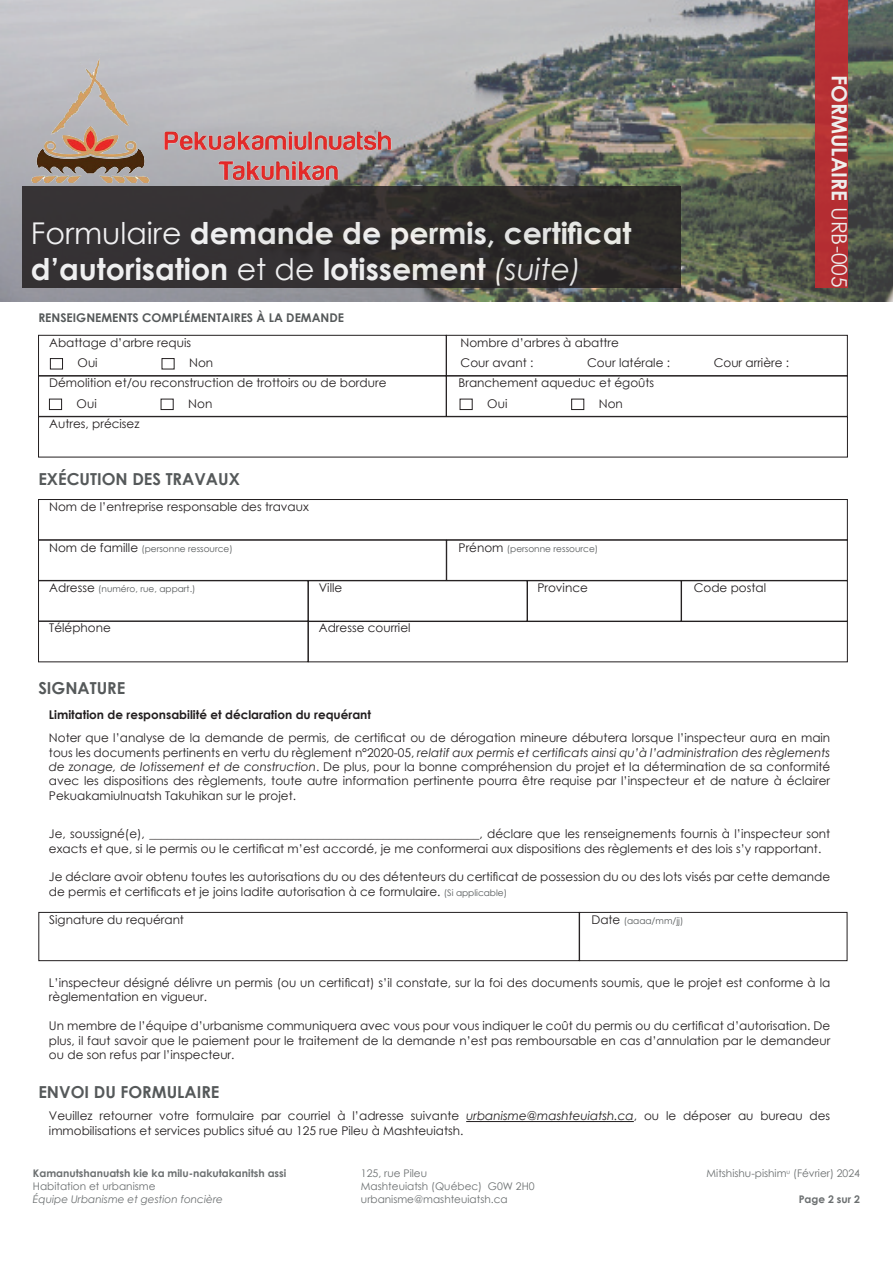
<style>
.page{position:relative;width:893px;height:1263px;background:#fff}
.page>*{position:absolute;margin:0;border:0;box-sizing:border-box;transform-origin:0 0}
.t1{font:700 30px/36px "Century Gothic";color:#fff}
.t2{font:700 21px "Century Gothic";color:#fff}
.t3{font:700 16.5px "Century Gothic";color:#55595a}
.t4{font:12px/14.4px "Century Gothic";color:#231f20}
.t5{font:700 12px "Century Gothic";color:#231f20}
.t6{font:700 12px "Century Gothic";color:#55595a}
.t7{font:10.5px/12.6px "Century Gothic";color:#6b6f70}
.t8{font:700 10.5px "Century Gothic";color:#6b6f70}
.t9{font:italic 10.5px "Century Gothic";color:#6b6f70}
.t10{font:9px "Century Gothic";color:#55595a}
.s1{font-weight:400}
.s2{font-weight:400;font-style:italic}
.s3{font-size:12px;color:#231f20}
.s4{font-style:italic}
.s5{font-size:9px;color:#55595a}
</style>
<div class="page">
<img style="left:1px;top:0;width:892px;height:301px">
<div style="left:22px;top:186px;width:659px;height:101px;background:linear-gradient(to right,#373336,#2b2826)"></div>
<div style="left:815px;top:0;width:32px;height:287px;background:#b63033"></div>
<img style="left:22px;top:54px;width:135px;height:129px">
<img style="left:157px;top:116px;width:242px;height:70px">
<div style="left:39px;top:912px;width:540px;height:49px;border:1px solid #231f20"></div>
<div style="left:579px;top:912px;width:268px;height:49px;border:1px solid #231f20"></div>
<hr style="left:466px;top:1121px;width:168px;height:1px;background:#231f20">
<div style="left:38px;top:499px;width:809px;height:41px;border:1px solid #231f20"></div>
<div style="left:446px;top:540px;width:401px;height:41px;border:1px solid #231f20"></div>
<div style="left:38px;top:540px;width:408px;height:41px;border:1px solid #231f20"></div>
<div style="left:38px;top:621px;width:270px;height:41px;border:1px solid #231f20"></div>
<div style="left:308px;top:621px;width:539px;height:41px;border:1px solid #231f20"></div>
<div style="left:38px;top:376px;width:408px;height:41px;border:1px solid #231f20"></div>
<div style="left:446px;top:376px;width:401px;height:41px;border:1px solid #231f20"></div>
<div style="left:38px;top:335px;width:408px;height:41px;border:1px solid #231f20"></div>
<div style="left:446px;top:335px;width:401px;height:41px;border:1px solid #231f20"></div>
<div style="left:50px;top:358px;width:13px;height:11px;border:1px solid #231f20"></div>
<div style="left:162px;top:358px;width:12px;height:11px;border:1px solid #231f20"></div>
<div style="left:49px;top:399px;width:13px;height:11px;border:1px solid #231f20"></div>
<div style="left:161px;top:399px;width:12px;height:11px;border:1px solid #231f20"></div>
<div style="left:460px;top:399px;width:12px;height:11px;border:1px solid #231f20"></div>
<div style="left:571px;top:399px;width:13px;height:11px;border:1px solid #231f20"></div>
<h1 class="t1" style="left:31px;top:214px;width:602px"><span class="s1">Formulaire</span> demande de permis, certificat d’autorisation <span class="s1">et de</span> lotissement <span class="s2">(suite)</span></h1>
<p class="t6" style="left:38px;top:308px;width:307px">RENSEIGNEMENTS COMPLÉMENTAIRES À LA DEMANDE</p>
<p class="t4" style="left:49px;top:335px;width:143px">Abattage d’arbre requis</p>
<p class="t4" style="left:49px;top:375px;width:339px">Démolition et/ou reconstruction de trottoirs ou de bordure</p>
<p class="t4" style="left:78px;top:356px;width:22px">Oui</p>
<p class="t4" style="left:189px;top:356px;width:26px">Non</p>
<p class="t4" style="left:77px;top:396px;width:22px">Oui</p>
<p class="t4" style="left:188px;top:396px;width:26px">Non</p>
<p class="t4" style="left:49px;top:416px;width:92px">Autres, précisez</p>
<h3 class="t3" style="left:38px;top:467px;width:203px">EXÉCUTION DES TRAVAUX</h3>
<p class="t4" style="left:49px;top:499px;width:261px">Nom de l’entreprise responsable des travaux</p>
<p class="t4" style="left:461px;top:335px;width:160px">Nombre d’arbres à abattre</p>
<p class="t4" style="left:458px;top:375px;width:197px">Branchement aqueduc et égoûts</p>
<p class="t4" style="left:587px;top:356px;width:84px">Cour latérale :</p>
<p class="t4" style="left:714px;top:356px;width:77px">Cour arrière :</p>
<p class="t4" style="left:461px;top:356px;width:74px">Cour avant :</p>
<p class="t4" style="left:487px;top:396px;width:22px">Oui</p>
<p class="t4" style="left:599px;top:396px;width:26px">Non</p>
<p class="t10" style="left:49px;top:542px;width:185px"><span class="s3">Nom de famille</span> (personne ressource)</p>
<p class="t10" style="left:459px;top:542px;width:141px"><span class="s3">Prénom</span> (personne ressource)</p>
<p class="t10" style="left:49px;top:582px;width:148px"><span class="s3">Adresse</span> (numéro, rue, appart.)</p>
<p class="t4" style="left:319px;top:580px;width:25px">Ville</p>
<p class="t4" style="left:694px;top:580px;width:74px">Code postal</p>
<p class="t4" style="left:49px;top:620px;width:63px">Téléphone</p>
<p class="t4" style="left:319px;top:620px;width:93px">Adresse courriel</p>
<p class="t4" style="left:537px;top:580px;width:52px">Province</p>
<h2 class="t2" style="left:855px;top:75px;width:214px;rotate:90deg">FORMULAIRE <span class="s1">URB-005</span></h2>
<h3 class="t3" style="left:38px;top:675px;width:89px">SIGNATURE</h3>
<p class="t4" style="left:49px;top:730px;width:783px;text-align:justify">Noter que l’analyse de la demande de permis, de certificat ou de dérogation mineure débutera lorsque l’inspecteur aura en main tous les documents pertinents en vertu du règlement n°2020-05, <span class="s4">relatif aux permis et certificats ainsi qu’à l’administration des règlements de zonage, de lotissement et de construction</span>. De plus, pour la bonne compréhension du projet et la détermination de sa conformité avec les dispositions des règlements, toute autre information pertinente pourra être requise par l’inspecteur et de nature à éclairer Pekuakamiulnuatsh Takuhikan sur le projet.</p>
<p class="t4" style="left:49px;top:826px;width:783px">Je, soussigné(e), _______________________________________________________, déclare que les renseignements fournis à l’inspecteur sont exacts et que, si le permis ou le certificat m’est accordé, je me conformerai aux dispositions des règlements et des lois s’y rapportant.</p>
<p class="t4" style="left:49px;top:870px;width:783px">Je déclare avoir obtenu toutes les autorisations du ou des détenteurs du certificat de possession du ou des lots visés par cette demande de permis et certificats et je joins ladite autorisation à ce formulaire. <span class="s5">(Si applicable)</span></p>
<p class="t5" style="left:49px;top:706px;width:324px">Limitation de responsabilité et déclaration du requérant</p>
<p class="t4" style="left:49px;top:912px;width:136px">Signature du requérant</p>
<p class="t10" style="left:591px;top:914px;width:93px"><span class="s3">Date</span> (aaaa/mm/jj)</p>
<p class="t4" style="left:49px;top:975px;width:783px">L’inspecteur désigné délivre un permis (ou un certificat) s’il constate, sur la foi des documents soumis, que le projet est conforme à la règlementation en vigueur.</p>
<p class="t4" style="left:49px;top:1018px;width:783px;text-align:justify">Un membre de l’équipe d’urbanisme communiquera avec vous pour vous indiquer le coût du permis ou du certificat d’autorisation. De plus, il faut savoir que le paiement pour le traitement de la demande n’est pas remboursable en cas d’annulation par le demandeur ou de son refus par l’inspecteur.</p>
<h3 class="t3" style="left:38px;top:1079px;width:183px">ENVOI DU FORMULAIRE</h3>
<p class="t4" style="left:49px;top:1109px;width:783px">Veuillez retourner votre formulaire par courriel à l’adresse suivante <span class="s4">urbanisme@mashteuiatsh.ca</span>, ou le déposer au bureau des immobilisations et services publics situé au 125 rue Pileu à Mashteuiatsh.</p>
<p class="t8" style="left:33px;top:1165px;width:255px">Kamanutshanuatsh kie ka milu-nakutakanitsh assi</p>
<p class="t7" style="left:33px;top:1180px;width:124px">Habitation et urbanisme</p>
<p class="t9" style="left:33px;top:1191px;width:192px">Équipe Urbanisme et gestion foncière</p>
<p class="t7" style="left:361px;top:1167px;width:175px">125, rue Pileu<br>Mashteuiatsh (Québec) G0W 2H0 urbanisme@mashteuiatsh.ca</p>
<p class="t7" style="left:707px;top:1167px;width:155px">Mitshishu-pishim<sup>u</sup> (Février) 2024</p>
<p class="t8" style="left:799px;top:1191px;width:63px">Page 2 sur 2</p>
</div>
